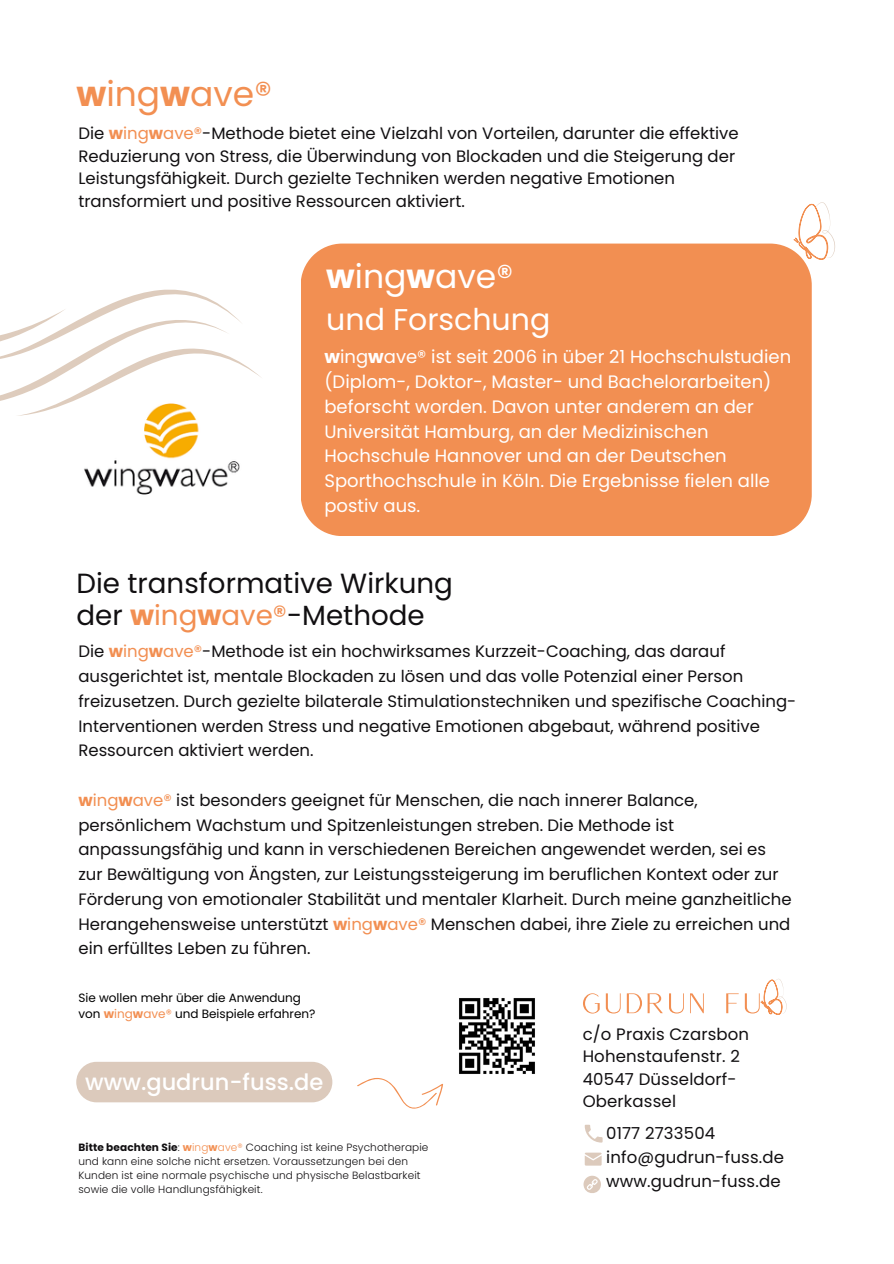
<style>
.page{position:relative;width:894px;height:1264px;background:#fff}
.page>*{position:absolute;margin:0;border:0;box-sizing:border-box;transform-origin:0 0}
.t1{font:34.5px "Poppins";color:#f28f52}
.t2{font:33px "Poppins";color:#fff}
.t3{font:30px "Poppins";color:#fff}
.t4{font:27.75px/31.5px "Poppins";color:#110f11}
.t5{font:500 22.5px "Poppins";color:#fff}
.t6{font:18px/24.8px "Poppins";color:#fff}
.t7{font:16.5px/24.8px "Poppins";color:#110f11}
.t8{font:12px/16px "Poppins";color:#000}
.t9{font:300 10.5px/14px "Poppins";letter-spacing:.01em;color:#110f11}
.s1{font-weight:700}
.s2{font-weight:700;color:#f28f52}
.s3{color:#f28f52}
</style>
<div class="page">
<img style="left:459px;top:998px;width:76px;height:76px">
<img style="left:84px;top:415px;width:156px;height:80px">
<div style="left:301px;top:243px;width:510px;height:293px;background:#f28f52"></div>
<svg style="left:583px;top:993px;width:16px;height:20px"></svg>
<svg style="left:605px;top:993px;width:15px;height:20px"></svg>
<svg style="left:626px;top:993px;width:36px;height:20px"></svg>
<svg style="left:669px;top:993px;width:14px;height:20px"></svg>
<svg style="left:690px;top:993px;width:13px;height:20px"></svg>
<svg style="left:726px;top:993px;width:12px;height:20px"></svg>
<svg style="left:744px;top:978px;width:42px;height:36px"></svg>
<svg style="left:584px;top:1124px;width:18px;height:18px"></svg>
<svg style="left:584px;top:1152px;width:17px;height:13px"></svg>
<svg style="left:583px;top:1175px;width:17px;height:18px"></svg>
<svg style="left:357px;top:1078px;width:86px;height:31px"></svg>
<div style="left:76px;top:1061px;width:256px;height:41px;background:#dccabc;border-radius:20px"></div>
<svg style="left:793px;top:202px;width:41px;height:58px"></svg>
<svg style="left:0;top:289px;width:261px;height:126px"></svg>
<h3 class="t1" style="left:76px;top:69px;width:197px"><span class="s1">w</span>ing<span class="s1">w</span>ave®</h3>
<p class="t7" style="left:78px;top:122px;width:661px;line-height:22.5px">Die <span class="s2">w</span><span class="s3">ing</span><span class="s2">w</span><span class="s3">ave®</span>-Methode bietet eine Vielzahl von Vorteilen, darunter die effektive Reduzierung von Stress, die Überwindung von Blockaden und die Steigerung der Leistungsfähigkeit. Durch gezielte Techniken werden negative Emotionen transformiert und positive Ressourcen aktiviert.</p>
<p class="t2" style="left:326px;top:253px;width:188px"><span class="s1">w</span>ing<span class="s1">w</span>ave®</p>
<p class="t3" style="left:326px;top:299px;width:225px">und Forschung</p>
<h2 class="t6" style="left:324px;top:345px;width:468px"><span class="s1">w</span>ing<span class="s1">w</span>ave® ist seit 2006 in über 21 Hochschulstudien (Diplom-, Doktor-, Master- und Bachelorarbeiten) beforscht worden. Davon unter anderem an der Universität Hamburg, an der Medizinischen Hochschule Hannover und an der Deutschen Sporthochschule in Köln. Die Ergebnisse fielen alle postiv aus.</h2>
<h4 class="t4" style="left:76px;top:568px;width:378px">Die transformative Wirkung der <span class="s2">w</span><span class="s3">ing</span><span class="s2">w</span><span class="s3">ave®</span>-Methode</h4>
<p class="t7" style="left:78px;top:639px;width:719px">Die <span class="s2">w</span><span class="s3">ing</span><span class="s2">w</span><span class="s3">ave®</span>-Methode ist ein hochwirksames Kurzzeit-Coaching, das darauf ausgerichtet ist, mentale Blockaden zu lösen und das volle Potenzial einer Person freizusetzen. Durch gezielte bilaterale Stimulationstechniken und spezifische Coaching-Interventionen werden Stress und negative Emotionen abgebaut, während positive Ressourcen aktiviert werden.</p>
<p class="t7" style="left:78px;top:787px;width:714px"><span class="s2">w</span><span class="s3">ing</span><span class="s2">w</span><span class="s3">ave®</span> ist besonders geeignet für Menschen, die nach innerer Balance, persönlichem Wachstum und Spitzenleistungen streben. Die Methode ist anpassungsfähig und kann in verschiedenen Bereichen angewendet werden, sei es zur Bewältigung von Ängsten, zur Leistungssteigerung im beruflichen Kontext oder zur Förderung von emotionaler Stabilität und mentaler Klarheit. Durch meine ganzheitliche Herangehensweise unterstützt <span class="s2">w</span><span class="s3">ing</span><span class="s2">w</span><span class="s3">ave®</span> Menschen dabei, ihre Ziele zu erreichen und ein erfülltes Leben zu führen.</p>
<p class="t8" style="left:78px;top:989px;width:238px">Sie wollen mehr über die Anwendung von <span class="s2">w</span><span class="s3">ing</span><span class="s2">w</span><span class="s3">ave®</span> und Beispiele erfahren?</p>
<h5 class="t5" style="left:85px;top:1066px;width:239px">www.gudrun-fuss.de</h5>
<h4 class="t9" style="left:78px;top:1140px;width:351px"><span class="s1">Bitte beachten Sie</span>: <span class="s2">w</span><span class="s3">ing</span><span class="s2">w</span><span class="s3">ave®</span> Coaching ist keine Psychotherapie und kann eine solche nicht ersetzen. Voraussetzungen bei den Kunden ist eine normale psychische und physische Belastbarkeit sowie die volle Handlungsfähigkeit.</h4>
<h4 class="t7" style="left:582px;top:1022px;width:168px;line-height:22.5px">c/o Praxis Czarsbon<br>Hohenstaufenstr. 2<br>40547 Düsseldorf-</h4>
<p class="t7" style="left:582px;top:1089px;width:95px">Oberkassel</p>
<p class="t7" style="left:606px;top:1121px;width:179px;line-height:23.7px">0177 2733504 info@gudrun-fuss.de</p>
<h2 class="t7" style="left:606px;top:1168px;width:176px">www.gudrun-fuss.de</h2>
</div>
